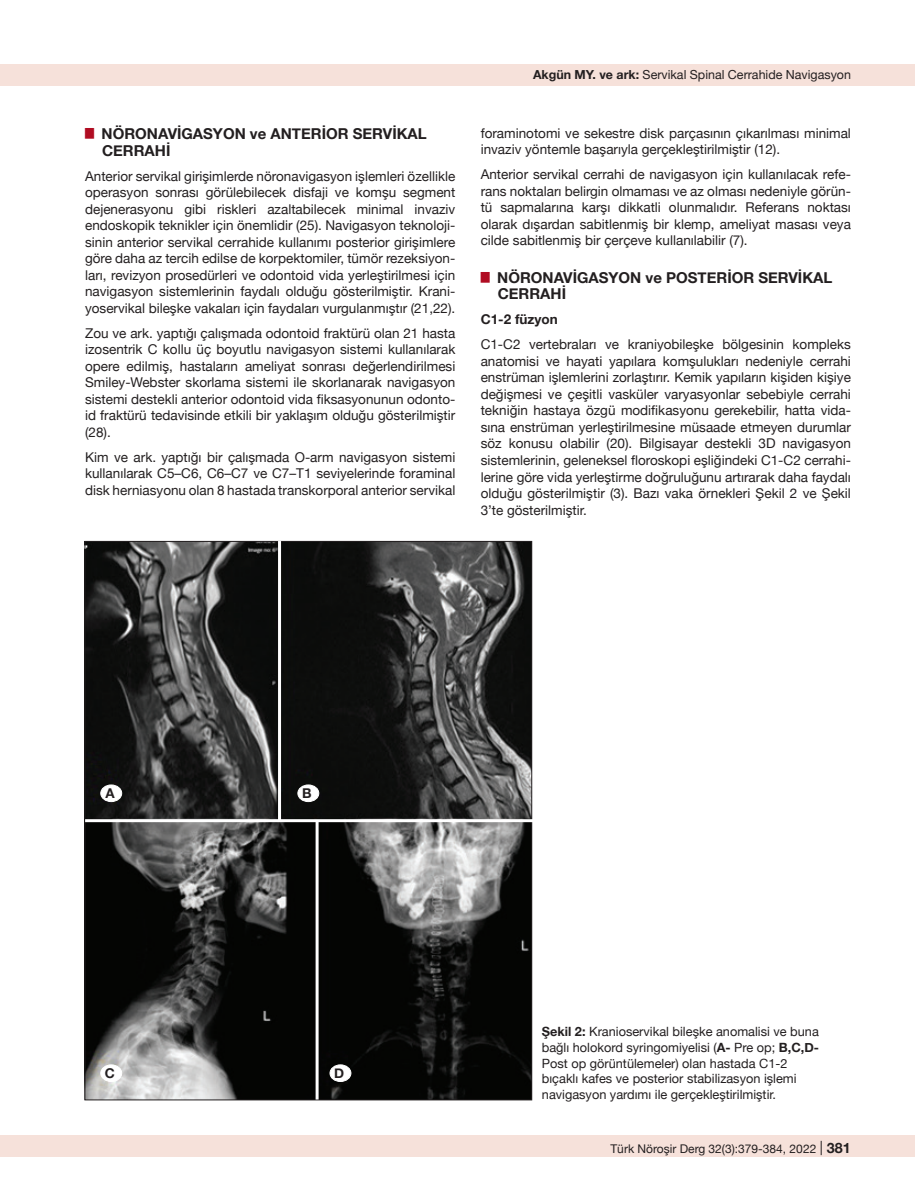
<style>
.page{position:relative;width:915px;height:1191px;background:#fff}
.page>*{position:absolute;margin:0;border:0;box-sizing:border-box;transform-origin:0 0}
.t1{font:700 15px/16.5px "Helvetica Neue";color:#231f20}
.t2{font:13.5px/16.5px "Helvetica Neue";color:#231f20;text-align:justify}
.t3{font:700 13.5px "Helvetica Neue";color:#231f20}
.t4{font:12.75px/15.8px "Helvetica Neue";color:#231f20}
.t5{font:12.45px "Helvetica Neue";color:#231f20}
.t6{font:12px "Helvetica Neue";color:#231f20}
.s1{font-weight:700}
.s2{font-size:14.25px}
.s3{font-weight:700;font-size:14.25px}
</style>
<div class="page">
<div style="left:0;top:1135px;width:914px;height:22px;background:#f6e1da"></div>
<div style="left:0;top:64px;width:914px;height:21px;background:#f6e1da"></div>
<img style="left:86px;top:543px;width:444px;height:555px">
<div style="left:101px;top:785px;width:21px;height:16px;background:#fff;border-radius:50%"></div>
<div style="left:101px;top:784px;width:21px;height:17px;border:1px solid #fff;border-radius:50%"></div>
<div style="left:298px;top:785px;width:20px;height:16px;background:#fff;border-radius:50%"></div>
<div style="left:297px;top:784px;width:22px;height:17px;border:1px solid #fff;border-radius:50%"></div>
<div style="left:101px;top:1064px;width:21px;height:17px;background:#fff;border-radius:50%"></div>
<div style="left:101px;top:1064px;width:21px;height:17px;border:1px solid #fff;border-radius:50%"></div>
<div style="left:330px;top:1064px;width:21px;height:17px;background:#fff;border-radius:50%"></div>
<div style="left:330px;top:1064px;width:21px;height:17px;border:1px solid #fff;border-radius:50%"></div>
<hr style="left:278px;top:541px;width:3px;height:279px;background:#fff">
<hr style="left:315px;top:820px;width:3px;height:279px;background:#fff">
<hr style="left:85px;top:819px;width:449px;height:3px;background:#fff">
<p class="t1" style="left:102px;top:126px;width:326px;text-indent:-17px"><sup>█</sup> NÖRONAVIGASYON ve ANTERIOR SERVIKAL<br>CERRAHI</p>
<p class="t2" style="left:85px;top:169px;width:371px">Anterior servikal girişimlerde nöronavigasyon işlemleri özellikle operasyon sonrası görülebilecek disfaji ve komşu segment dejenerasyonu gibi riskleri azaltabilecek minimal invaziv endoskopik teknikler için önemlidir (25). Navigasyon teknoloji&shy;sinin anterior servikal cerrahide kullanımı posterior girişimlere göre daha az tercih edilse de korpektomiler, tümör rezeksiyon&shy;ları, revizyon prosedürleri ve odontoid vida yerleştirilmesi için navigasyon sistemlerinin faydalı olduğu gösterilmiştir. Krani&shy;yoservikal bileşke vakaları için faydaları vurgulanmıştır (21,22).</p>
<p class="t2" style="left:85px;top:326px;width:371px">Zou ve ark. yaptığı çalışmada odontoid fraktürü olan 21 hasta izosentrik C kollu üç boyutlu navigasyon sistemi kullanılarak opere edilmiş, hastaların ameliyat sonrası değerlendirilmesi Smiley-Webster skorlama sistemi ile skorlanarak navigasyon sistemi destekli anterior odontoid vida fiksasyonunun odonto&shy;id fraktürü tedavisinde etkili bir yaklaşım olduğu gösterilmiştir (28).</p>
<p class="t2" style="left:85px;top:450px;width:371px">Kim ve ark. yaptığı bir çalışmada O-arm navigasyon sistemi kullanılarak C5–C6, C6–C7 ve C7–T1 seviyelerinde foraminal disk herniasyonu olan 8 hastada transkorporal anterior servikal</p>
<p class="t5" style="left:533px;top:66px;width:319px"><span class="s1">Akgün MY. ve ark:</span> Servikal Spinal Cerrahide Navigasyon</p>
<p class="t2" style="left:480px;top:125px;width:371px">foraminotomi ve sekestre disk parçasının çıkarılması minimal invaziv yöntemle başarıyla gerçekleştirilmiştir (12).</p>
<p class="t2" style="left:480px;top:167px;width:371px">Anterior servikal cerrahi de navigasyon için kullanılacak refe&shy;rans noktaları belirgin olmaması ve az olması nedeniyle görün&shy;tü sapmalarına karşı dikkatli olunmalıdır. Referans noktası olarak dışardan sabitlenmiş bir klemp, ameliyat masası veya cilde sabitlenmiş bir çerçeve kullanılabilir (7).</p>
<p class="t1" style="left:497px;top:270px;width:336px;text-indent:-17px"><sup>█</sup> NÖRONAVIGASYON ve POSTERIOR SERVIKAL<br>CERRAHI</p>
<p class="t3" style="left:480px;top:309px;width:79px">C1-2 füzyon</p>
<p class="t2" style="left:480px;top:337px;width:371px">C1-C2 vertebraları ve kraniyobileşke bölgesinin kompleks anatomisi ve hayati yapılara komşulukları nedeniyle cerrahi enstrüman işlemlerini zorlaştırır. Kemik yapıların kişiden kişiye değişmesi ve çeşitli vasküler varyasyonlar sebebiyle cerrahi tekniğin hastaya özgü modifikasyonu gerekebilir, hatta vida&shy;sına enstrüman yerleştirilmesine müsaade etmeyen durumlar söz konusu olabilir (20). Bilgisayar destekli 3D navigasyon sistemlerinin, geleneksel floroskopi eşliğindeki C1-C2 cerrahi&shy;lerine göre vida yerleştirme doğruluğunu artırarak daha faydalı olduğu gösterilmiştir (3). Bazı vaka örnekleri Şekil 2 ve Şekil 3’te gösterilmiştir.</p>
<p class="t3" style="left:105px;top:783px;width:11px">A</p>
<p class="t3" style="left:302px;top:783px;width:11px">B</p>
<p class="t3" style="left:105px;top:1062px;width:12px">C</p>
<p class="t3" style="left:334px;top:1062px;width:12px">D</p>
<p class="t4" style="left:541px;top:1024px;width:278px"><span class="s1">Şekil 2:</span> Kranioservikal bileşke anomalisi ve buna bağlı holokord syringomiyelisi (<span class="s1">A-</span> Pre op; <span class="s1">B,C,D-</span>Post op görüntülemeler) olan hastada C1-2 bıçaklı kafes ve posterior stabilizasyon işlemi navigasyon yardımı ile gerçekleştirilmiştir.</p>
<p class="t6" style="left:610px;top:1140px;width:263px">Türk Nöroşir Derg 32(3):379-384, 2022 <span class="s2">|</span> <span class="s3">381381</span></p>
</div>
